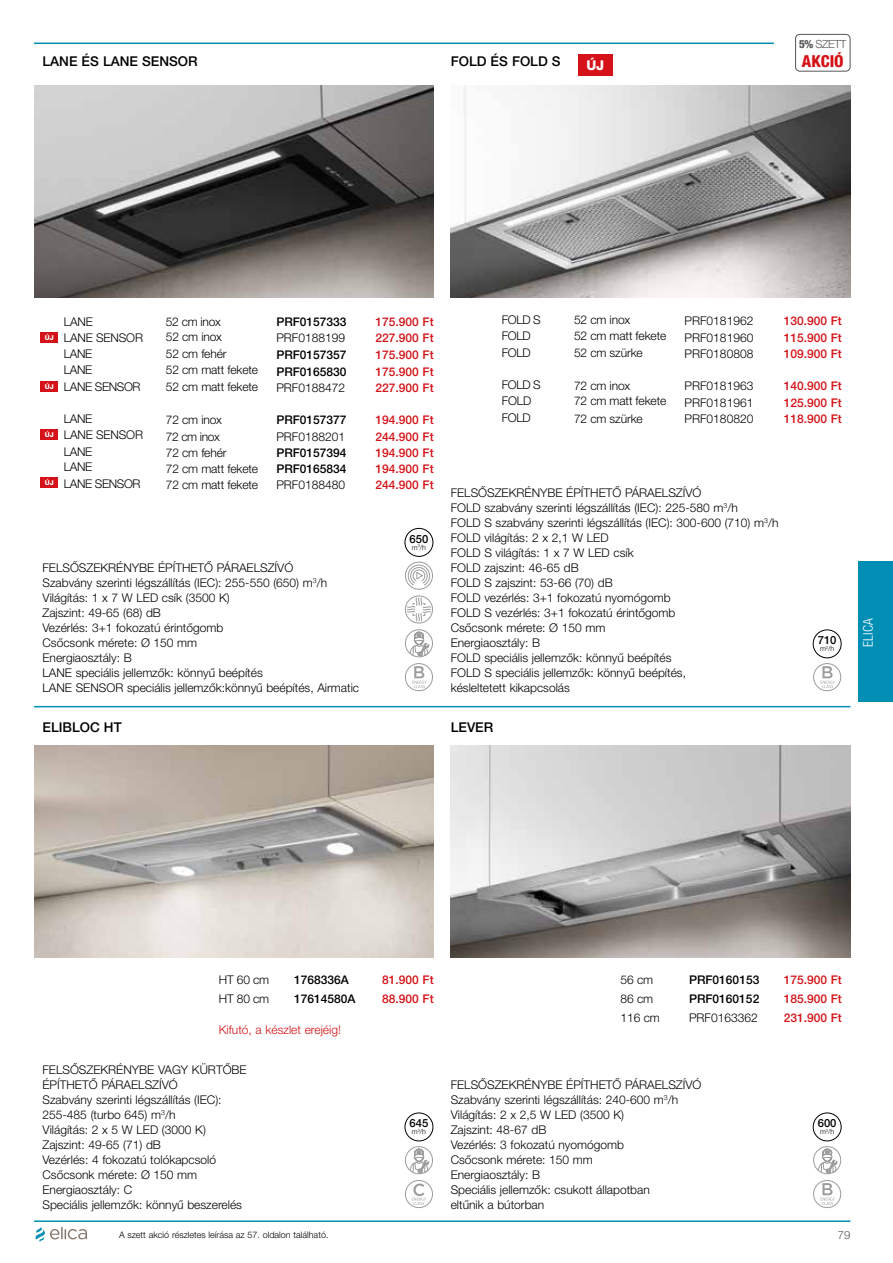
<style>
.page{position:relative;width:893px;height:1263px;background:#fff}
.page>*{position:absolute;margin:0;border:0;box-sizing:border-box;transform-origin:0 0}
.t1{font:800 condensed 16.5px "Helvetica Neue LT Pro";color:#d41217}
.t2{font:500 13.5px "Helvetica Neue LT Pro";color:#000}
.t3{font:300 condensed 13.5px "Helvetica Neue LT Pro";letter-spacing:.01em;color:#fff}
.t4{font:800 13.5px "Helvetica Neue LT Pro";color:#fff}
.t5{font:300 12px/15px "Helvetica Neue LT Pro";color:#000}
.t6{font:500 12px/16.5px "Helvetica Neue LT Pro";color:#d41217;text-align:justify}
.t7{font:500 12px/16.5px "Helvetica Neue LT Pro";color:#000}
.t8{font:300 12px/16.5px "Helvetica Neue LT Pro";letter-spacing:-.03em;color:#000}
.t9{font:300 12px "Helvetica Neue LT Pro";color:#d41217}
.t10{font:500 11.25px "Helvetica Neue LT Pro";color:#000}
.t11{font:300 11.25px "Helvetica Neue LT Pro";letter-spacing:-.04em;color:#575656}
.t12{font:300 9px "Helvetica Neue LT Pro";color:#000}
.t13{font:300 7.05px "Helvetica Neue LT Pro";color:#000}
.t14{font:800 6.75px "Helvetica Neue LT Pro";letter-spacing:-.04em;color:#fff}
.s1{font-weight:800;font-stretch:condensed}
</style>
<div class="page">
<svg style="left:35px;top:1227px;width:52px;height:14px"></svg>
<img style="left:34px;top:85px;width:400px;height:213px">
<img style="left:451px;top:85px;width:399px;height:213px">
<img style="left:34px;top:745px;width:400px;height:213px">
<img style="left:451px;top:745px;width:399px;height:213px">
<div style="left:41px;top:333px;width:17px;height:10px;background:#d41217"></div>
<div style="left:41px;top:382px;width:17px;height:10px;background:#d41217"></div>
<div style="left:41px;top:430px;width:17px;height:10px;background:#d41217"></div>
<div style="left:41px;top:478px;width:17px;height:10px;background:#d41217"></div>
<div style="left:405px;top:528px;width:28px;height:29px;border:1px solid #000;border-radius:50%"></div>
<svg style="left:410px;top:632px;width:19px;height:24px"></svg>
<div style="left:405px;top:629px;width:28px;height:28px;border:1px solid #9d9c9c;border-radius:50%"></div>
<div style="left:405px;top:596px;width:28px;height:27px;border:1px solid #9d9c9c;border-radius:50%"></div>
<svg style="left:407px;top:597px;width:24px;height:25px"></svg>
<div style="left:405px;top:663px;width:28px;height:28px;border:1px solid #9d9c9c;border-radius:50%"></div>
<svg style="left:412px;top:666px;width:15px;height:22px"></svg>
<div style="left:405px;top:562px;width:28px;height:28px;border:1px solid #9d9c9c;border-radius:50%"></div>
<svg style="left:408px;top:564px;width:22px;height:22px"></svg>
<div style="left:405px;top:1113px;width:28px;height:28px;border:1px solid #000;border-radius:50%"></div>
<svg style="left:410px;top:1149px;width:19px;height:24px"></svg>
<div style="left:405px;top:1146px;width:28px;height:28px;border:1px solid #9d9c9c;border-radius:50%"></div>
<div style="left:405px;top:1180px;width:28px;height:28px;border:1px solid #9d9c9c;border-radius:50%"></div>
<svg style="left:412px;top:1183px;width:14px;height:22px"></svg>
<div style="left:813px;top:1113px;width:28px;height:28px;border:1px solid #000;border-radius:50%"></div>
<svg style="left:818px;top:1149px;width:19px;height:24px"></svg>
<div style="left:813px;top:1146px;width:28px;height:28px;border:1px solid #9d9c9c;border-radius:50%"></div>
<div style="left:813px;top:1180px;width:28px;height:28px;border:1px solid #9d9c9c;border-radius:50%"></div>
<svg style="left:821px;top:1183px;width:14px;height:22px"></svg>
<div style="left:813px;top:630px;width:28px;height:28px;border:1px solid #000;border-radius:50%"></div>
<div style="left:813px;top:663px;width:28px;height:28px;border:1px solid #9d9c9c;border-radius:50%"></div>
<svg style="left:821px;top:666px;width:14px;height:22px"></svg>
<div style="left:578px;top:54px;width:34px;height:22px;background:#d41217"></div>
<hr style="left:34px;top:706px;width:816px;height:1px;background:#008eb5">
<hr style="left:34px;top:1220px;width:816px;height:2px;background:#008eb5">
<div style="left:795px;top:34px;width:55px;height:38px;border:1px solid #575656;border-radius:4px"></div>
<hr style="left:34px;top:43px;width:740px;height:1px;background:#008eb5">
<div style="left:859px;top:561px;width:34px;height:141px;background:#008eb5"></div>
<p class="t2" style="left:43px;top:53px;width:157px">LANE ÉS LANE SENSOR</p>
<p class="t2" style="left:451px;top:53px;width:111px">FOLD ÉS FOLD S</p>
<p class="t4" style="left:587px;top:57px;width:19px">ÚJ</p>
<p class="t11" style="left:799px;top:38px;width:49px"><span class="s1">5%</span> SZETT</p>
<h1 class="t1" style="left:802px;top:50px;width:43px">AKCIÓ</h1>
<p class="t14" style="left:45px;top:334px;width:10px">ÚJ</p>
<p class="t5" style="left:64px;top:313px;width:81px;line-height:16.5px">LANE<br>LANE SENSOR</p>
<p class="t5" style="left:166px;top:314px;width:58px">52 cm inox<br>52 cm inox</p>
<p class="t7" style="left:276px;top:313px;width:72px">PRF0157333</p>
<p class="t5" style="left:276px;top:330px;width:70px">PRF0188199</p>
<p class="t6" style="left:376px;top:313px;width:60px">175.900 Ft<br>227.900 Ft</p>
<p class="t14" style="left:45px;top:383px;width:10px">ÚJ</p>
<p class="t8" style="left:64px;top:345px;width:78px">LANE<br>LANE<br>LANE SENSOR</p>
<p class="t5" style="left:166px;top:345px;width:94px;line-height:16.5px">52 cm fehér<br>52 cm matt fekete<br>52 cm matt fekete</p>
<p class="t7" style="left:276px;top:346px;width:72px">PRF0157357<br>PRF0165830</p>
<p class="t5" style="left:276px;top:380px;width:70px">PRF0188472</p>
<p class="t6" style="left:376px;top:346px;width:60px">175.900 Ft 175.900 Ft 227.900 Ft</p>
<p class="t14" style="left:45px;top:431px;width:10px">ÚJ</p>
<p class="t5" style="left:64px;top:410px;width:81px;line-height:16.5px">LANE<br>LANE SENSOR<br>LANE</p>
<p class="t5" style="left:166px;top:411px;width:62px;line-height:16.5px">72 cm inox<br>72 cm inox<br>72 cm fehér</p>
<p class="t7" style="left:276px;top:412px;width:72px">PRF0157377</p>
<p class="t5" style="left:276px;top:429px;width:70px">PRF0188201</p>
<p class="t7" style="left:276px;top:445px;width:72px">PRF0157394</p>
<p class="t6" style="left:376px;top:412px;width:60px">194.900 Ft 244.900 Ft 194.900 Ft</p>
<p class="t14" style="left:45px;top:479px;width:10px">ÚJ</p>
<p class="t8" style="left:64px;top:459px;width:78px">LANE<br>LANE SENSOR</p>
<p class="t5" style="left:166px;top:460px;width:94px;line-height:16.5px">72 cm matt fekete<br>72 cm matt fekete</p>
<p class="t7" style="left:276px;top:460px;width:72px">PRF0165834</p>
<p class="t5" style="left:276px;top:477px;width:70px">PRF0188480</p>
<p class="t6" style="left:376px;top:460px;width:60px">194.900 Ft<br>244.900 Ft</p>
<p class="t5" style="left:43px;top:560px;width:318px">FELSŐSZEKRÉNYBE ÉPÍTHETŐ PÁRAELSZÍVÓ<br>Szabvány szerinti légszállítás (IEC): 255-550 (650) m<sup>3</sup>/h Világítás: 1 x 7 W LED csík (3500 K)<br>Zajszint: 49-65 (68) dB<br>Vezérlés: 3+1 fokozatú érintőgomb<br>Csőcsonk mérete: Ø 150 mm<br>Energiaosztály: B<br>LANE speciális jellemzők: könnyű beépítés<br>LANE SENSOR speciális jellemzők:könnyű beépítés, Airmatic</p>
<p class="t2" style="left:43px;top:719px;width:81px">ELIBLOC HT</p>
<p class="t10" style="left:410px;top:532px;width:20px">650</p>
<p class="t13" style="left:412px;top:543px;width:16px">m<sup>3</sup>/h</p>
<p class="t8" style="left:502px;top:311px;width:41px">FOLD S<br>FOLD<br>FOLD</p>
<p class="t5" style="left:574px;top:311px;width:94px;line-height:16.5px">52 cm inox<br>52 cm matt fekete<br>52 cm szürke</p>
<p class="t5" style="left:685px;top:312px;width:70px;line-height:16.5px;text-align:justify">PRF0181962<br>PRF0181960<br>PRF0180808</p>
<p class="t6" style="left:784px;top:312px;width:60px">130.900 Ft 115.900 Ft 109.900 Ft</p>
<p class="t8" style="left:502px;top:376px;width:41px">FOLD S<br>FOLD<br>FOLD</p>
<p class="t5" style="left:574px;top:378px;width:94px">72 cm inox<br>72 cm matt fekete</p>
<p class="t5" style="left:685px;top:377px;width:70px;line-height:16.5px;text-align:justify">PRF0181963<br>PRF0181961<br>PRF0180820</p>
<p class="t6" style="left:784px;top:378px;width:60px">140.900 Ft 125.900 Ft 118.900 Ft</p>
<p class="t5" style="left:574px;top:411px;width:70px">72 cm szürke</p>
<p class="t5" style="left:451px;top:485px;width:329px">FELSŐSZEKRÉNYBE ÉPÍTHETŐ PÁRAELSZÍVÓ<br>FOLD szabvány szerinti légszállítás (IEC): 225-580 m<sup>3</sup>/h<br>FOLD S szabvány szerinti légszállítás (IEC): 300-600 (710) m<sup>3</sup>/h FOLD világítás: 2 x 2,1 W LED<br>FOLD S világítás: 1 x 7 W LED csík<br>FOLD zajszint: 46-65 dB<br>FOLD S zajszint: 53-66 (70) dB<br>FOLD vezérlés: 3+1 fokozatú nyomógomb<br>FOLD S vezérlés: 3+1 fokozatú érintőgomb<br>Csőcsonk mérete: Ø 150 mm<br>Energiaosztály: B<br>FOLD speciális jellemzők: könnyű beépítés<br>FOLD S speciális jellemzők: könnyű beépítés,<br>késleltetett kikapcsolás</p>
<p class="t2" style="left:451px;top:719px;width:44px">LEVER</p>
<p class="t10" style="left:818px;top:633px;width:20px">710</p>
<p class="t13" style="left:820px;top:644px;width:16px">m<sup>3</sup>/h</p>
<p class="t3" style="left:860px;top:647px;width:30px;rotate:-90deg">ELICA</p>
<p class="t5" style="left:219px;top:972px;width:52px">HT 60 cm</p>
<p class="t7" style="left:294px;top:971px;width:56px">1768336A</p>
<p class="t6" style="left:382px;top:971px;width:53px">81.900 Ft</p>
<p class="t5" style="left:219px;top:991px;width:52px">HT 80 cm</p>
<p class="t7" style="left:294px;top:990px;width:63px">17614580A</p>
<p class="t6" style="left:382px;top:990px;width:53px">88.900 Ft</p>
<p class="t9" style="left:219px;top:1022px;width:124px">Kifutó, a készlet erejéig!</p>
<p class="t5" style="left:43px;top:1062px;width:206px">FELSŐSZEKRÉNYBE VAGY KÜRTŐBE<br>ÉPÍTHETŐ PÁRAELSZÍVÓ<br>Szabvány szerinti légszállítás (IEC):<br>255-485 (turbo 645) m<sup>3</sup>/h<br>Világítás: 2 x 5 W LED (3000 K)<br>Zajszint: 49-65 (71) dB<br>Vezérlés: 4 fokozatú tolókapcsoló<br>Csőcsonk mérete: Ø 150 mm<br>Energiaosztály: C<br>Speciális jellemzők: könnyű beszerelés</p>
<p class="t10" style="left:410px;top:1116px;width:20px">645</p>
<p class="t13" style="left:412px;top:1127px;width:16px">m<sup>3</sup>/h</p>
<p class="t5" style="left:620px;top:972px;width:34px">56 cm</p>
<p class="t7" style="left:689px;top:971px;width:72px">PRF0160153</p>
<p class="t6" style="left:784px;top:971px;width:60px">175.900 Ft</p>
<p class="t5" style="left:620px;top:991px;width:34px">86 cm</p>
<p class="t7" style="left:689px;top:990px;width:72px">PRF0160152</p>
<p class="t6" style="left:784px;top:990px;width:60px">185.900 Ft</p>
<p class="t5" style="left:620px;top:1010px;width:41px">116 cm</p>
<p class="t5" style="left:689px;top:1010px;width:70px">PRF0163362</p>
<p class="t6" style="left:784px;top:1009px;width:60px">231.900 Ft</p>
<p class="t5" style="left:451px;top:1077px;width:252px">FELSŐSZEKRÉNYBE ÉPÍTHETŐ PÁRAELSZÍVÓ<br>Szabvány szerinti légszállítás: 240-600 m<sup>3</sup>/h<br>Világítás: 2 x 2,5 W LED (3500 K)<br>Zajszint: 48-67 dB<br>Vezérlés: 3 fokozatú nyomógomb<br>Csőcsonk mérete: 150 mm<br>Energiaosztály: B<br>Speciális jellemzők: csukott állapotban<br>eltűnik a bútorban</p>
<p class="t10" style="left:818px;top:1116px;width:20px">600</p>
<p class="t13" style="left:820px;top:1127px;width:16px">m<sup>3</sup>/h</p>
<p class="t12" style="left:119px;top:1229px;width:211px">A szett akció részletes leírása az 57. oldalon található.</p>
<p class="t11" style="left:838px;top:1228px;width:14px">79</p>
</div>
